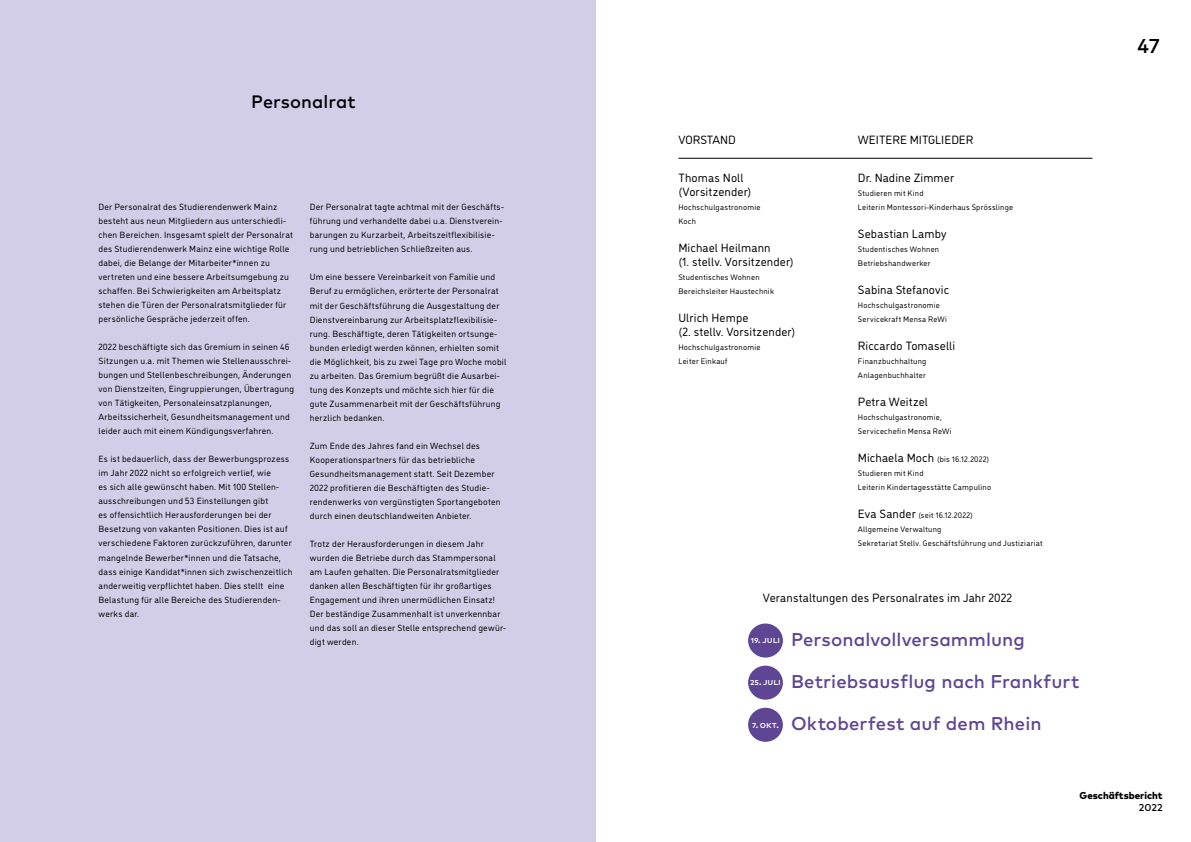
<style>
.page{position:relative;width:1191px;height:842px;background:#fff}
.page>*{position:absolute;margin:0;border:0;box-sizing:border-box;transform-origin:0 0}
.t1{font:500 20px "Mark W05";color:#000}
.t2{font:500 18.5px "Mark W05";letter-spacing:.005em;color:#5e4693}
.t3{font:500 18px "Mark W05";color:#000}
.t4{font:12px/14px "DI Nosaur";letter-spacing:.01em;color:#000}
.t5{font:800 9.9px "Mark W05";color:#000}
.t6{font:500 9.9px "Mark W05";color:#000}
.t7{font:9px/14px "DI Nosaur";letter-spacing:.025em;color:#000}
.t8{font:8px/14px "DI Nosaur";letter-spacing:.03em;color:#000}
.s1{font-size:12px}
.s2{font-size:9.5px;color:#fff}
</style>
<div class="page">
<div style="left:0;top:0;width:595px;height:842px;background:#d2cee8"></div>
<hr style="left:678px;top:158px;width:414px;height:1px;background:#000">
<div style="left:748px;top:623px;width:35px;height:34px;background:#5e4694;border-radius:50%"></div>
<div style="left:748px;top:666px;width:35px;height:34px;background:#5e4694;border-radius:50%"></div>
<div style="left:748px;top:708px;width:35px;height:34px;background:#5e4694;border-radius:50%"></div>
<h3 class="t3" style="left:251px;top:88px;width:106px">Personalrat</h3>
<p class="t7" style="left:99px;top:200px;width:196px">Der Personalrat des Studierendenwerk Mainz besteht aus neun Mitgliedern aus unterschiedli&shy;chen Bereichen. Insgesamt spielt der Personalrat des Studierendenwerk Mainz eine wichtige Rolle dabei, die Belange der Mitarbeiter*innen zu vertreten und eine bessere Arbeitsumgebung zu schaffen. Bei Schwierigkeiten am Arbeitsplatz stehen die Türen der Personalratsmitglieder für persönliche Gespräche jederzeit offen.</p>
<p class="t7" style="left:99px;top:340px;width:197px">2022 beschäftigte sich das Gremium in seinen 46<br>Sitzungen u.a. mit Themen wie Stellenausschrei&shy;bungen und Stellenbeschreibungen, Änderungen von Dienstzeiten, Eingruppierungen, Übertragung von Tätigkeiten, Personaleinsatzplanungen, Arbeitssicherheit, Gesundheitsmanagement und leider auch mit einem Kündigungsverfahren.</p>
<p class="t7" style="left:99px;top:452px;width:196px">Es ist bedauerlich, dass der Bewerbungsprozess im Jahr 2022 nicht so erfolgreich verlief, wie<br>es sich alle gewünscht haben. Mit 100 Stellen&shy;ausschreibungen und 53 Einstellungen gibt<br>es offensichtlich Herausforderungen bei der Besetzung von vakanten Positionen. Dies ist auf verschiedene Faktoren zurückzuführen, darunter mangelnde Bewerber*innen und die Tatsache, dass einige Kandidat*innen sich zwischenzeitlich anderweitig verpflichtet haben. Dies stellt eine Belastung für alle Bereiche des Studierenden&shy;werks dar.</p>
<p class="t7" style="left:310px;top:200px;width:196px">Der Personalrat tagte achtmal mit der Geschäfts&shy;führung und verhandelte dabei u.a. Dienstverein&shy;barungen zu Kurzarbeit, Arbeitszeitflexibilisie&shy;rung und betrieblichen Schließzeiten aus.</p>
<p class="t7" style="left:310px;top:270px;width:198px">Um eine bessere Vereinbarkeit von Familie und Beruf zu ermöglichen, erörterte der Personalrat mit der Geschäftsführung die Ausgestaltung der Dienstvereinbarung zur Arbeitsplatzflexibilisie&shy;rung. Beschäftigte, deren Tätigkeiten ortsunge&shy;bunden erledigt werden können, erhielten somit die Möglichkeit, bis zu zwei Tage pro Woche mobil zu arbeiten. Das Gremium begrüßt die Ausarbei&shy;tung des Konzepts und möchte sich hier für die gute Zusammenarbeit mit der Geschäftsführung herzlich bedanken.</p>
<p class="t7" style="left:310px;top:438px;width:192px">Zum Ende des Jahres fand ein Wechsel des Kooperationspartners für das betriebliche Gesundheitsmanagement statt. Seit Dezember 2022 profitieren die Beschäftigten des Studie&shy;rendenwerks von vergünstigten Sportangeboten durch einen deutschlandweiten Anbieter.</p>
<p class="t7" style="left:310px;top:536px;width:198px">Trotz der Herausforderungen in diesem Jahr wurden die Betriebe durch das Stammpersonal am Laufen gehalten. Die Personalratsmitglieder danken allen Beschäftigten für ihr großartiges Engagement und ihren unermüdlichen Einsatz!<br>Der beständige Zusammenhalt ist unverkennbar und das soll an dieser Stelle entsprechend gewür&shy;digt werden.</p>
<h3 class="t4" style="left:678px;top:132px;width:59px">VORSTAND</h3>
<h3 class="t4" style="left:678px;top:170px;width:75px">Thomas Noll (Vorsitzender)</h3>
<p class="t8" style="left:678px;top:200px;width:83px">Hochschulgastronomie<br>Koch</p>
<h3 class="t4" style="left:678px;top:240px;width:117px">Michael Heilmann<br>(1. stellv. Vorsitzender)</h3>
<p class="t8" style="left:678px;top:270px;width:97px">Studentisches Wohnen<br>Bereichsleiter Haustechnik</p>
<h3 class="t4" style="left:678px;top:310px;width:118px">Ulrich Hempe<br>(2. stellv. Vorsitzender)</h3>
<p class="t8" style="left:678px;top:340px;width:83px">Hochschulgastronomie<br>Leiter Einkauf</p>
<h3 class="t4" style="left:858px;top:132px;width:117px">WEITERE MITGLIEDER</h3>
<h3 class="t4" style="left:858px;top:170px;width:98px">Dr. Nadine Zimmer</h3>
<p class="t8" style="left:858px;top:186px;width:157px">Studieren mit Kind<br>Leiterin Montessori-Kinderhaus Sprösslinge</p>
<h3 class="t4" style="left:858px;top:226px;width:90px">Sebastian Lamby</h3>
<p class="t8" style="left:858px;top:242px;width:83px">Studentisches Wohnen<br>Betriebshandwerker</p>
<h3 class="t4" style="left:858px;top:282px;width:93px">Sabina Stefanovic</h3>
<p class="t8" style="left:858px;top:298px;width:91px">Hochschulgastronomie<br>Servicekraft Mensa ReWi</p>
<h3 class="t4" style="left:858px;top:338px;width:99px">Riccardo Tomaselli</h3>
<p class="t8" style="left:858px;top:354px;width:70px">Finanzbuchhaltung<br>Anlagenbuchhalter</p>
<h3 class="t4" style="left:858px;top:394px;width:72px">Petra Weitzel</h3>
<p class="t8" style="left:858px;top:410px;width:95px">Hochschulgastronomie,<br>Servicechefin Mensa ReWi</p>
<p class="t8" style="left:858px;top:452px;width:135px"><span class="s1">Michaela Moch</span> (bis 16.12.2022)<br>Studieren mit Kind<br>Leiterin Kindertagesstätte Campulino</p>
<p class="t8" style="left:858px;top:508px;width:186px"><span class="s1">Eva Sander</span> (seit 16.12.2022)<br>Allgemeine Verwaltung<br>Sekretariat Stellv. Geschäftsführung und Justiziariat</p>
<h3 class="t4" style="left:763px;top:590px;width:251px">Veranstaltungen des Personalrates im Jahr 2022</h3>
<h2 class="t2" style="left:751px;top:626px;width:276px"><sup>19.</sup> <sup>Juli</sup> Personalvollversammlung</h2>
<h2 class="t2" style="left:750px;top:667px;width:331px"><span class="s2">25. Juli</span> Betriebsausflug nach Frankfurt</h2>
<h2 class="t2" style="left:752px;top:710px;width:291px"><span class="s2">7. Okt.</span> Oktoberfest auf dem Rhein</h2>
<h1 class="t1" style="left:1137px;top:31px;width:24px">47</h1>
<p class="t5" style="left:1079px;top:788px;width:84px">Geschäftsbericht</p>
<p class="t6" style="left:1139px;top:800px;width:25px">2022</p>
</div>
